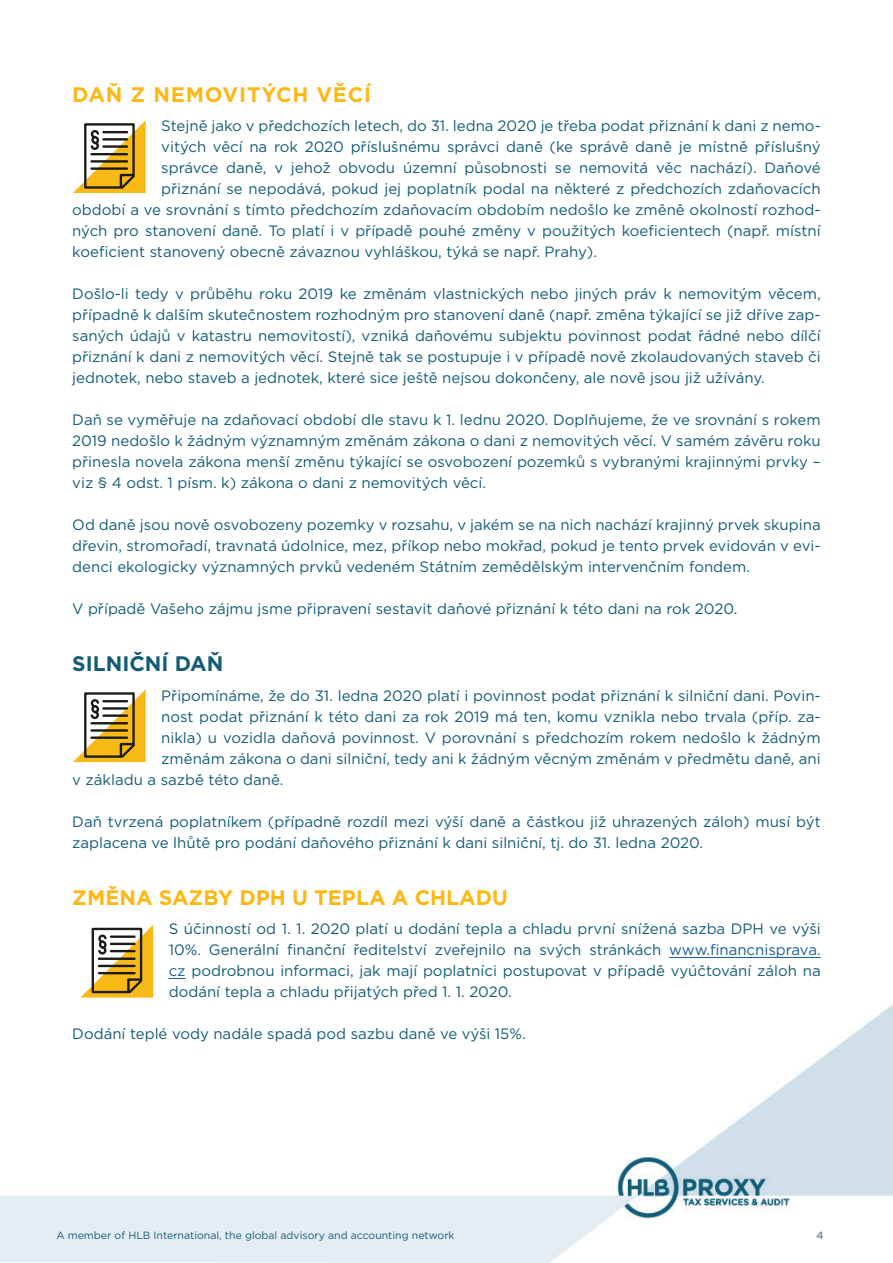
<style>
.page{position:relative;width:893px;height:1263px;background:#fff}
.page>*{position:absolute;margin:0;border:0;box-sizing:border-box;transform-origin:0 0}
.t1{font:700 21px "Gotham";color:#fcb814}
.t2{font:700 21px "Gotham";letter-spacing:.04em;color:#fcb814}
.t3{font:700 21px "Gotham";color:#135c77}
.t4{font:15px/21px "Gotham";color:#135c77;text-align:justify}
.t5{font:10.5px "Gotham";color:#135c77}
.s1{color:#175d9e}
</style>
<div class="page">
<img style="left:0;top:1004px;width:893px;height:259px">
<hr style="left:669px;top:957px;width:152px;height:1px;background:#175d9e">
<svg style="left:169px;top:978px;width:17px;height:1px"></svg>
<svg style="left:73px;top:120px;width:73px;height:73px"></svg>
<svg style="left:73px;top:689px;width:73px;height:73px"></svg>
<svg style="left:81px;top:925px;width:72px;height:72px"></svg>
<h1 class="t2" style="left:72px;top:80px;width:300px">DAŇ Z NEMOVITÝCH VĚCÍ</h1>
<p class="t4" style="left:161px;top:115px;width:661px">Stejně jako v předchozích letech, do 31. ledna 2020 je třeba podat přiznání k dani z nemo-</p>
<p class="t4" style="left:161px;top:136px;width:661px">vitých věcí na rok 2020 příslušnému správci daně (ke správě daně je místně příslušný</p>
<p class="t4" style="left:161px;top:157px;width:661px">správce daně, v jehož obvodu územní působnosti se nemovitá věc nachází). Daňové</p>
<p class="t4" style="left:161px;top:178px;width:661px">přiznání se nepodává, pokud jej poplatník podal na některé z předchozích zdaňovacích</p>
<p class="t4" style="left:72px;top:199px;width:750px">období a ve srovnání s tímto předchozím zdaňovacím obdobím nedošlo ke změně okolností rozhod-</p>
<p class="t4" style="left:72px;top:220px;width:750px">ných pro stanovení daně. To platí i v případě pouhé změny v použitých koeficientech (např. místní</p>
<p class="t4" style="left:72px;top:241px;width:526px">koeficient stanovený obecně závaznou vyhláškou, týká se např. Prahy).</p>
<p class="t4" style="left:72px;top:283px;width:750px">Došlo-li tedy v průběhu roku 2019 ke změnám vlastnických nebo jiných práv k nemovitým věcem, případně k dalším skutečnostem rozhodným pro stanovení daně (např. změna týkající se již dříve zap&shy;saných údajů v katastru nemovitostí), vzniká daňovému subjektu povinnost podat řádné nebo dílčí přiznání k dani z nemovitých věcí. Stejně tak se postupuje i v případě nově zkolaudovaných staveb či jednotek, nebo staveb a jednotek, které sice ještě nejsou dokončeny, ale nově jsou již užívány.</p>
<p class="t4" style="left:72px;top:409px;width:750px">Daň se vyměřuje na zdaňovací období dle stavu k 1. lednu 2020. Doplňujeme, že ve srovnání s rokem 2019 nedošlo k žádným významným změnám zákona o dani z nemovitých věcí. V samém závěru roku přinesla novela zákona menší změnu týkající se osvobození pozemků s vybranými krajinnými prvky – viz § 4 odst. 1 písm. k) zákona o dani z nemovitých věcí.</p>
<p class="t4" style="left:72px;top:514px;width:750px">Od daně jsou nově osvobozeny pozemky v rozsahu, v jakém se na nich nachází krajinný prvek skupina dřevin, stromořadí, travnatá údolnice, mez, příkop nebo mokřad, pokud je tento prvek evidován v evi&shy;denci ekologicky významných prvků vedeném Státním zemědělským intervenčním fondem.</p>
<p class="t4" style="left:72px;top:598px;width:667px">V případě Vašeho zájmu jsme připravení sestavit daňové přiznání k této dani na rok 2020.</p>
<h1 class="t3" style="left:72px;top:650px;width:153px">SILNIČNÍ DAŇ</h1>
<p class="t4" style="left:161px;top:685px;width:661px">Připomínáme, že do 31. ledna 2020 platí i povinnost podat přiznání k silniční dani. Povin-</p>
<p class="t4" style="left:161px;top:706px;width:661px">nost podat přiznání k této dani za rok 2019 má ten, komu vznikla nebo trvala (příp. za-</p>
<p class="t4" style="left:161px;top:727px;width:661px">nikla) u vozidla daňová povinnost. V porovnání s předchozím rokem nedošlo k žádným</p>
<p class="t4" style="left:161px;top:748px;width:661px">změnám zákona o dani silniční, tedy ani k žádným věcným změnám v předmětu daně, ani</p>
<p class="t4" style="left:72px;top:769px;width:213px">v základu a sazbě této daně.</p>
<p class="t4" style="left:72px;top:811px;width:750px">Daň tvrzená poplatníkem (případně rozdíl mezi výší daně a částkou již uhrazených záloh) musí být zaplacena ve lhůtě pro podání daňového přiznání k dani silniční, tj. do 31. ledna 2020.</p>
<h1 class="t1" style="left:72px;top:883px;width:437px">ZMĚNA SAZBY DPH U TEPLA A CHLADU</h1>
<p class="t4" style="left:169px;top:918px;width:653px">S účinností od 1. 1. 2020 platí u dodání tepla a chladu první snížená sazba DPH ve výši 10%. Generální finanční ředitelství zveřejnilo na svých stránkách <span class="s1">www.financnisprava. cz</span> podrobnou informaci, jak mají poplatníci postupovat v případě vyúčtování záloh na dodání tepla a chladu přijatých před 1. 1. 2020.</p>
<p class="t4" style="left:72px;top:1023px;width:455px">Dodání teplé vody nadále spadá pod sazbu daně ve výši 15%.</p>
<p class="t5" style="left:56px;top:1228px;width:400px">A member of HLB International, the global advisory and accounting network</p>
<p class="t5" style="left:816px;top:1228px;width:9px">4</p>
</div>
